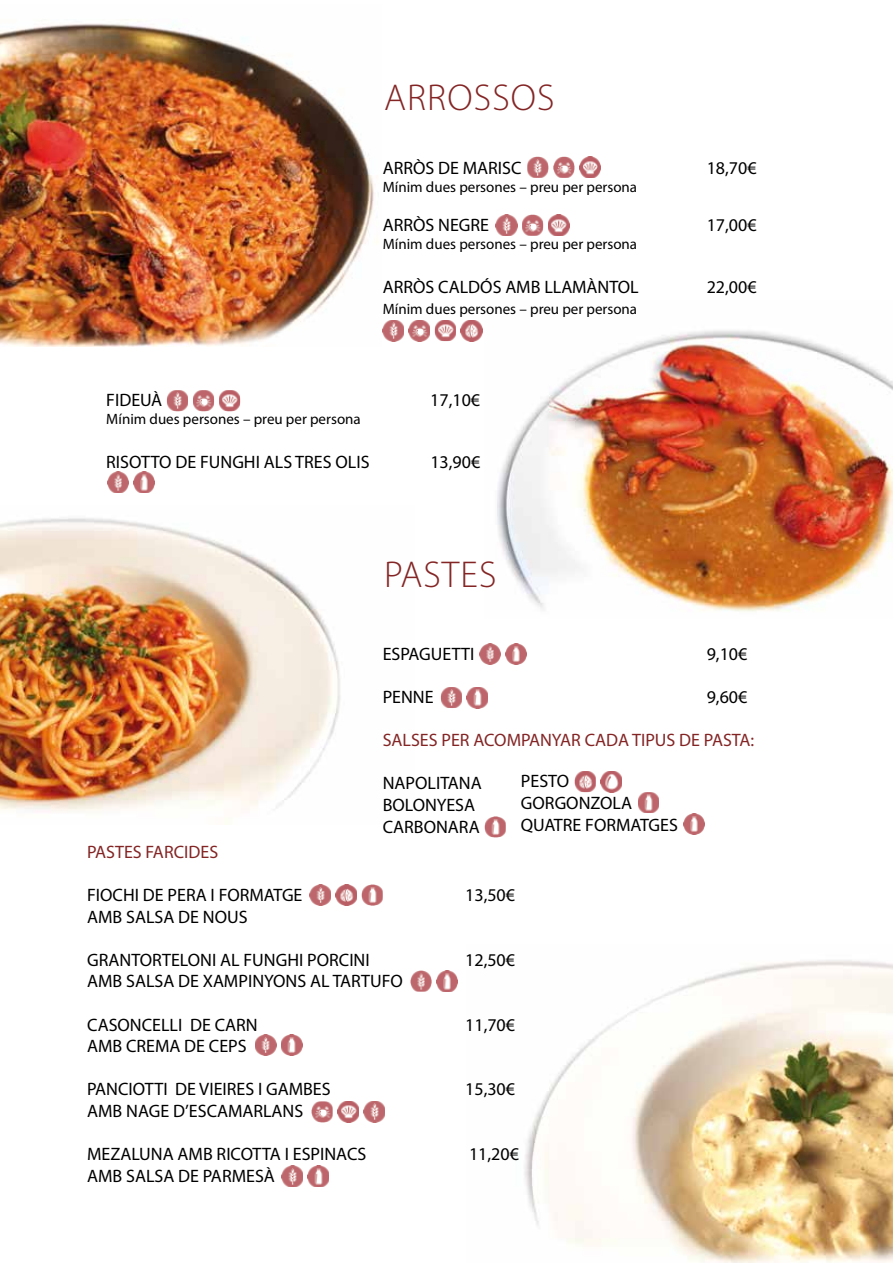
<style>
.page{position:relative;width:893px;height:1263px;background:#fff}
.page>*{position:absolute;margin:0;border:0;box-sizing:border-box;transform-origin:0 0}
.t1{font:300 37.5px "Myriad Pro";letter-spacing:.03em;color:#842525}
.t2{font:18px/21.6px "Myriad Pro";color:#000}
.t3{font:18px "Myriad Pro";color:#842525}
.t4{font:15px "Myriad Pro";color:#000}
</style>
<div class="page">
<img style="left:1px;top:23px;width:377px;height:324px">
<img style="left:1px;top:518px;width:340px;height:306px">
<img style="left:524px;top:960px;width:369px;height:303px">
<img style="left:497px;top:330px;width:396px;height:282px">
<img style="left:527px;top:157px;width:21px;height:21px">
<img style="left:553px;top:157px;width:21px;height:21px">
<img style="left:579px;top:157px;width:21px;height:21px">
<img style="left:496px;top:215px;width:21px;height:21px">
<img style="left:522px;top:215px;width:21px;height:21px">
<img style="left:548px;top:215px;width:21px;height:21px">
<img style="left:383px;top:320px;width:21px;height:21px">
<img style="left:409px;top:320px;width:21px;height:21px">
<img style="left:435px;top:320px;width:21px;height:21px">
<img style="left:461px;top:320px;width:21px;height:21px">
<img style="left:167px;top:390px;width:21px;height:21px">
<img style="left:193px;top:390px;width:21px;height:21px">
<img style="left:219px;top:390px;width:21px;height:21px">
<img style="left:107px;top:472px;width:21px;height:21px">
<img style="left:133px;top:472px;width:21px;height:21px">
<img style="left:479px;top:643px;width:21px;height:21px">
<img style="left:505px;top:643px;width:21px;height:21px">
<img style="left:441px;top:687px;width:21px;height:21px">
<img style="left:467px;top:687px;width:21px;height:21px">
<img style="left:485px;top:816px;width:21px;height:21px">
<img style="left:638px;top:792px;width:21px;height:21px">
<img style="left:683px;top:814px;width:21px;height:20px">
<img style="left:575px;top:771px;width:21px;height:21px">
<img style="left:601px;top:771px;width:21px;height:21px">
<img style="left:411px;top:971px;width:21px;height:21px">
<img style="left:437px;top:971px;width:21px;height:21px">
<img style="left:255px;top:1034px;width:21px;height:21px">
<img style="left:281px;top:1034px;width:21px;height:21px">
<img style="left:312px;top:1101px;width:21px;height:21px">
<img style="left:338px;top:1101px;width:21px;height:21px">
<img style="left:364px;top:1101px;width:21px;height:21px">
<img style="left:282px;top:1166px;width:21px;height:21px">
<img style="left:308px;top:1166px;width:21px;height:21px">
<img style="left:310px;top:884px;width:21px;height:21px">
<img style="left:336px;top:884px;width:21px;height:21px">
<img style="left:362px;top:884px;width:21px;height:21px">
<h1 class="t1" style="left:384px;top:77px;width:172px">ARROSSOS</h1>
<p class="t2" style="left:383px;top:157px;width:140px">ARRÒS DE MARISC</p>
<p class="t2" style="left:707px;top:157px;width:51px">18,70€</p>
<p class="t4" style="left:383px;top:177px;width:256px">Mínim dues persones – preu per persona</p>
<p class="t2" style="left:383px;top:214px;width:108px">ARRÒS NEGRE</p>
<p class="t2" style="left:707px;top:214px;width:51px">17,00€</p>
<p class="t4" style="left:383px;top:235px;width:256px">Mínim dues persones – preu per persona</p>
<p class="t2" style="left:383px;top:275px;width:258px">ARRÒS CALDÓS AMB LLAMÀNTOL</p>
<p class="t2" style="left:707px;top:275px;width:51px">22,00€</p>
<p class="t4" style="left:383px;top:300px;width:256px">Mínim dues persones – preu per persona</p>
<p class="t2" style="left:106px;top:389px;width:57px">FIDEUÀ</p>
<p class="t2" style="left:430px;top:389px;width:51px">17,10€</p>
<p class="t4" style="left:106px;top:410px;width:256px">Mínim dues persones – preu per persona</p>
<p class="t2" style="left:106px;top:450px;width:265px">RISOTTO DE FUNGHI ALS TRES OLIS</p>
<p class="t2" style="left:430px;top:450px;width:51px">13,90€</p>
<h1 class="t1" style="left:384px;top:554px;width:114px">PASTES</h1>
<p class="t2" style="left:383px;top:643px;width:93px">ESPAGUETTI</p>
<p class="t2" style="left:707px;top:643px;width:42px">9,10€</p>
<p class="t2" style="left:383px;top:686px;width:52px">PENNE</p>
<p class="t2" style="left:707px;top:686px;width:42px">9,60€</p>
<p class="t3" style="left:383px;top:729px;width:373px">SALSES PER ACOMPANYAR CADA TIPUS DE PASTA:</p>
<p class="t2" style="left:383px;top:772px;width:101px">NAPOLITANA<br>BOLONYESA<br>CARBONARA</p>
<p class="t2" style="left:521px;top:770px;width:158px">PESTO<br>GORGONZOLA<br>QUATRE FORMATGES</p>
<p class="t3" style="left:87px;top:840px;width:133px">PASTES FARCIDES</p>
<p class="t2" style="left:87px;top:884px;width:217px">FIOCHI DE PERA I FORMATGE</p>
<p class="t2" style="left:465px;top:884px;width:51px">13,50€</p>
<p class="t2" style="left:87px;top:905px;width:162px">AMB SALSA DE NOUS</p>
<p class="t2" style="left:87px;top:948px;width:284px">GRANTORTELONI AL FUNGHI PORCINI</p>
<p class="t2" style="left:465px;top:948px;width:51px">12,50€</p>
<p class="t2" style="left:87px;top:970px;width:317px">AMB SALSA DE XAMPINYONS AL TARTUFO</p>
<p class="t2" style="left:87px;top:1013px;width:172px">CASONCELLI DE CARN</p>
<p class="t2" style="left:465px;top:1013px;width:51px">11,70€</p>
<p class="t2" style="left:87px;top:1035px;width:161px">AMB CREMA DE CEPS</p>
<p class="t2" style="left:87px;top:1078px;width:245px">PANCIOTTI DE VIEIRES I GAMBES</p>
<p class="t2" style="left:465px;top:1078px;width:51px">15,30€</p>
<p class="t2" style="left:87px;top:1100px;width:218px">AMB NAGE D’ESCAMARLANS</p>
<p class="t2" style="left:87px;top:1143px;width:281px">MEZALUNA AMB RICOTTA I ESPINACS</p>
<p class="t2" style="left:469px;top:1143px;width:51px">11,20€</p>
<p class="t2" style="left:87px;top:1164px;width:189px">AMB SALSA DE PARMESÀ</p>
</div>
